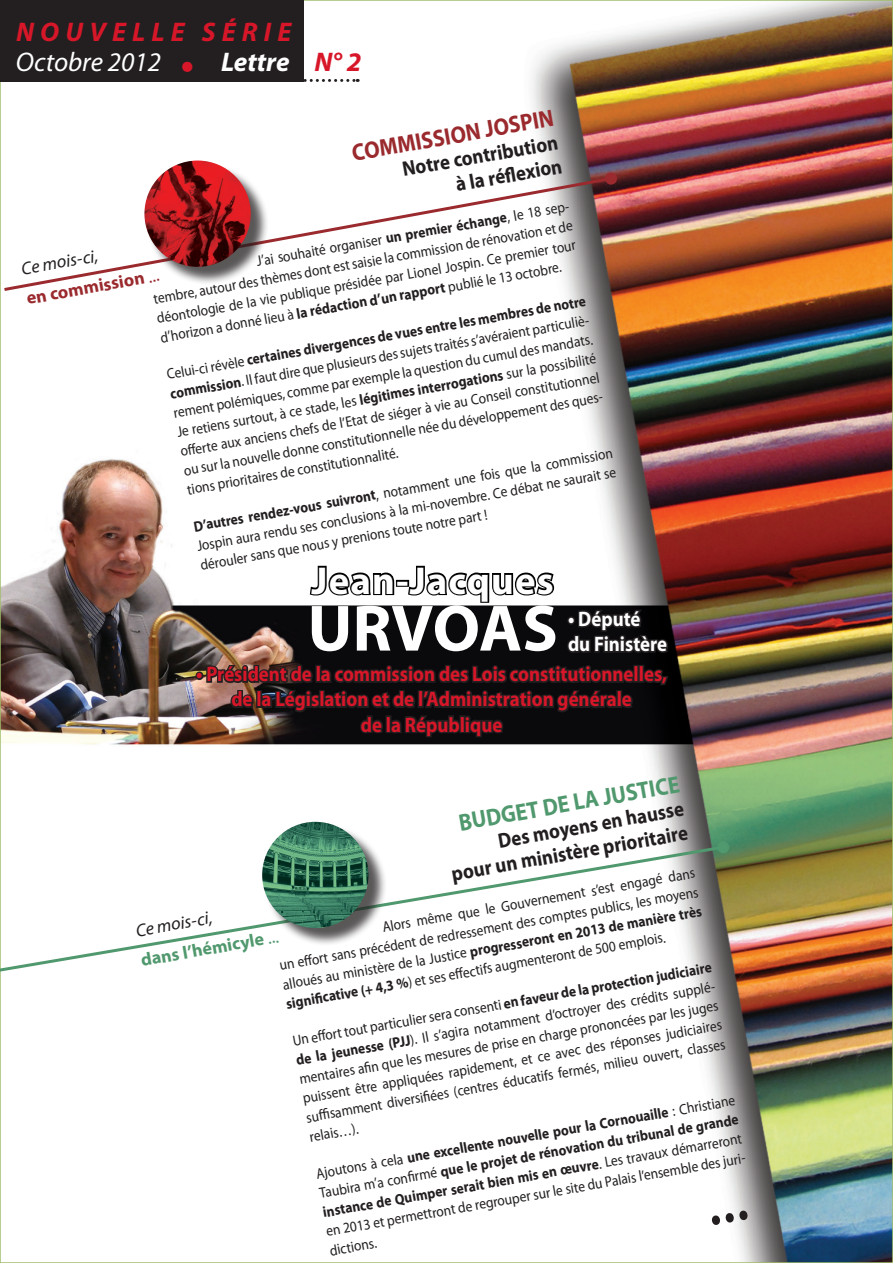
<style>
.page{position:relative;width:893px;height:1263px;background:#fff}
.page>*{position:absolute;margin:0;border:0;box-sizing:border-box;transform-origin:0 0}
.t1{font:700 66px "Myriad Pro";letter-spacing:-.005em;color:#fff}
.t2{font:700 39px "Myriad Pro";letter-spacing:.03em;color:#fff}
.t3{font:italic 27px "Myriad Pro";color:#fff}
.t4{font:italic 700 27px "Myriad Pro";letter-spacing:.23em;color:#d71729}
.t5{font:700 24px "Myriad Pro";color:#50986d;scale:.9 1}
.t6{font:700 24px "Myriad Pro";color:#9a2a2e;scale:.9 1}
.t7{font:700 21px "Myriad Pro";color:#d71729;scale:.9 1}
.t8{font:700 21px "Myriad Pro";color:#231f20;scale:.9 1}
.t9{font:700 21px "Myriad Pro";color:#fff;scale:.9 1}
.t10{font:italic 18px "Myriad Pro";color:#231f20}
.t11{font:700 18px "Myriad Pro";color:#50986d}
.t12{font:700 18px "Myriad Pro";color:#9a2a2e}
.t13{font:15px/19.5px "Myriad Pro";color:#231f20;scale:.9 1}
.s1{font-weight:700;font-style:normal;font-size:39px;color:#d71729}
.s2{font-weight:700}
.s3{font-weight:700;color:#d71729}
.s4{font-weight:400}
</style>
<div class="page">
<img style="left:3px;top:3px;width:887px;height:1257px">
<div style="left:0;top:0;width:303px;height:81px;background:#231f20"></div>
<svg style="left:3px;top:175px;width:611px;height:118px"></svg>
<div style="left:605px;top:173px;width:12px;height:12px;background:#9a2a2e;border-radius:50%"></div>
<svg style="left:0;top:844px;width:727px;height:131px"></svg>
<div style="left:717px;top:841px;width:12px;height:12px;background:#50986d;border-radius:50%"></div>
<div style="left:147px;top:163px;width:122px;height:122px;background:#231f20;opacity:.75"></div>
<img style="left:144px;top:161px;width:107px;height:106px;border-radius:53px">
<div style="left:264px;top:824px;width:123px;height:123px;background:#231f20;opacity:.75"></div>
<img style="left:262px;top:822px;width:106px;height:106px;border-radius:53px">
<svg style="left:0;top:79px;width:358px;height:3px"></svg>
<div style="left:196px;top:671px;width:7px;height:9px;border:3px solid #231f20;border-radius:50%"></div>
<svg style="left:205px;top:558px;width:465px;height:230px"></svg>
<svg style="left:711px;top:1210px;width:37px;height:15px"></svg>
<p class="t4" style="left:16px;top:14px;width:277px">NOUVELLE SÉRIE</p>
<p class="t3" style="left:16px;top:45px;width:347px">Octobre 2012 <span class="s1">•</span> <span class="s2">Lettre</span> <span class="s3">N° 2</span></p>
<p class="t6" style="left:350px;top:137px;width:228px;rotate:-10deg">COMMISSION JOSPIN</p>
<p class="t8" style="left:400px;top:156px;width:177px;rotate:-10deg">Notre contribution</p>
<p class="t8" style="left:454px;top:171px;width:121px;rotate:-10deg">à la réfl exion</p>
<p class="t13" style="left:149px;top:270px;width:478px;text-indent:108px;rotate:-10deg">J’ai souhaité organiser <span class="s2">un premier échange</span>, le 18 sep&shy;tembre, autour des thèmes dont est saisie la commission de rénovation et de déontologie de la vie publique présidée par Lionel Jospin. Ce premier tour d’horizon a donné lieu à <span class="s2">la rédaction d’un rapport</span> publié le 13 octobre.</p>
<p class="t10" style="left:20px;top:258px;width:79px;rotate:-10deg">Ce mois-ci,</p>
<p class="t12" style="left:25px;top:287px;width:136px;rotate:-10deg">en commission <span class="s4">...</span></p>
<p class="t13" style="left:165px;top:365px;width:478px;rotate:-10deg">Celui-ci révèle <span class="s2">certaines divergences de vues entre les membres de notre commission</span>. Il faut dire que plusieurs des sujets traités s’avéraient particuliè&shy;rement polémiques, comme par exemple la question du cumul des mandats.<br>Je retiens surtout, à ce stade, les <span class="s2">légitimes interrogations</span> sur la possibilité off erte aux anciens chefs de l’Etat de siéger à vie au Conseil constitutionnel ou sur la nouvelle donne constitutionnelle née du développement des ques&shy;tions prioritaires de constitutionnalité.</p>
<p class="t13" style="left:192px;top:517px;width:474px;text-align:justify;rotate:-10deg"><span class="s2">D’autres rendez-vous suivront</span>, notamment une fois que la commission Jospin aura rendu ses conclusions à la mi-novembre. Ce débat ne saurait se dérouler sans que nous y prenions toute notre part !</p>
<p class="t2" style="left:311px;top:555px;width:244px">Jean-Jacques</p>
<p class="t1" style="left:307px;top:585px;width:252px">URVOAS</p>
<p class="t9" style="left:568px;top:605px;width:82px">• Député</p>
<p class="t9" style="left:568px;top:630px;width:112px">du Finistère</p>
<p class="t7" style="left:196px;top:660px;width:524px">• Président de la commission des Lois constitutionnelles,</p>
<p class="t7" style="left:231px;top:686px;width:446px">de la Législation et de l’Administration générale</p>
<p class="t7" style="left:361px;top:711px;width:159px">de la République</p>
<p class="t5" style="left:456px;top:807px;width:250px;rotate:-10deg">BUDGET DE LA JUSTICE</p>
<p class="t8" style="left:496px;top:827px;width:211px;rotate:-10deg">Des moyens en hausse</p>
<p class="t8" style="left:449px;top:860px;width:268px;rotate:-10deg">pour un ministère prioritaire</p>
<p class="t13" style="left:274px;top:936px;width:474px;text-align:justify;text-indent:108px;rotate:-10deg">Alors même que le Gouvernement s’est engagé dans un eff ort sans précédent de redressement des comptes publics, les moyens alloués au ministère de la Justice <span class="s2">progresseront en 2013 de manière très signifi cative (+ 4,3 %</span>) et ses eff ectifs augmenteront de 500 emplois.</p>
<p class="t10" style="left:134px;top:920px;width:79px;rotate:-10deg">Ce mois-ci,</p>
<p class="t11" style="left:139px;top:948px;width:141px;rotate:-10deg">dans l’hémicyle <span class="s4">...</span></p>
<p class="t13" style="left:291px;top:1031px;width:478px;rotate:-10deg">Un eff ort tout particulier sera consenti <span class="s2">en faveur de la protection judiciaire de la jeunesse (PJJ</span>). Il s’agira notamment d’octroyer des crédits supplé&shy;mentaires afi n que les mesures de prise en charge prononcées par les juges puissent être appliquées rapidement, et ce avec des réponses judiciaires suffi samment diversifi ées (centres éducatifs fermés, milieu ouvert, classes relais…).</p>
<p class="t13" style="left:315px;top:1164px;width:478px;rotate:-10deg">Ajoutons à cela <span class="s2">une excellente nouvelle pour la Cornouaille</span> : Christiane Taubira m’a confi rmé <span class="s2">que le projet de rénovation du tribunal de grande instance de Quimper serait bien mis en œuvre</span>. Les travaux démarreront en 2013 et permettront de regrouper sur le site du Palais l’ensemble des juri&shy;dictions.</p>
</div>
